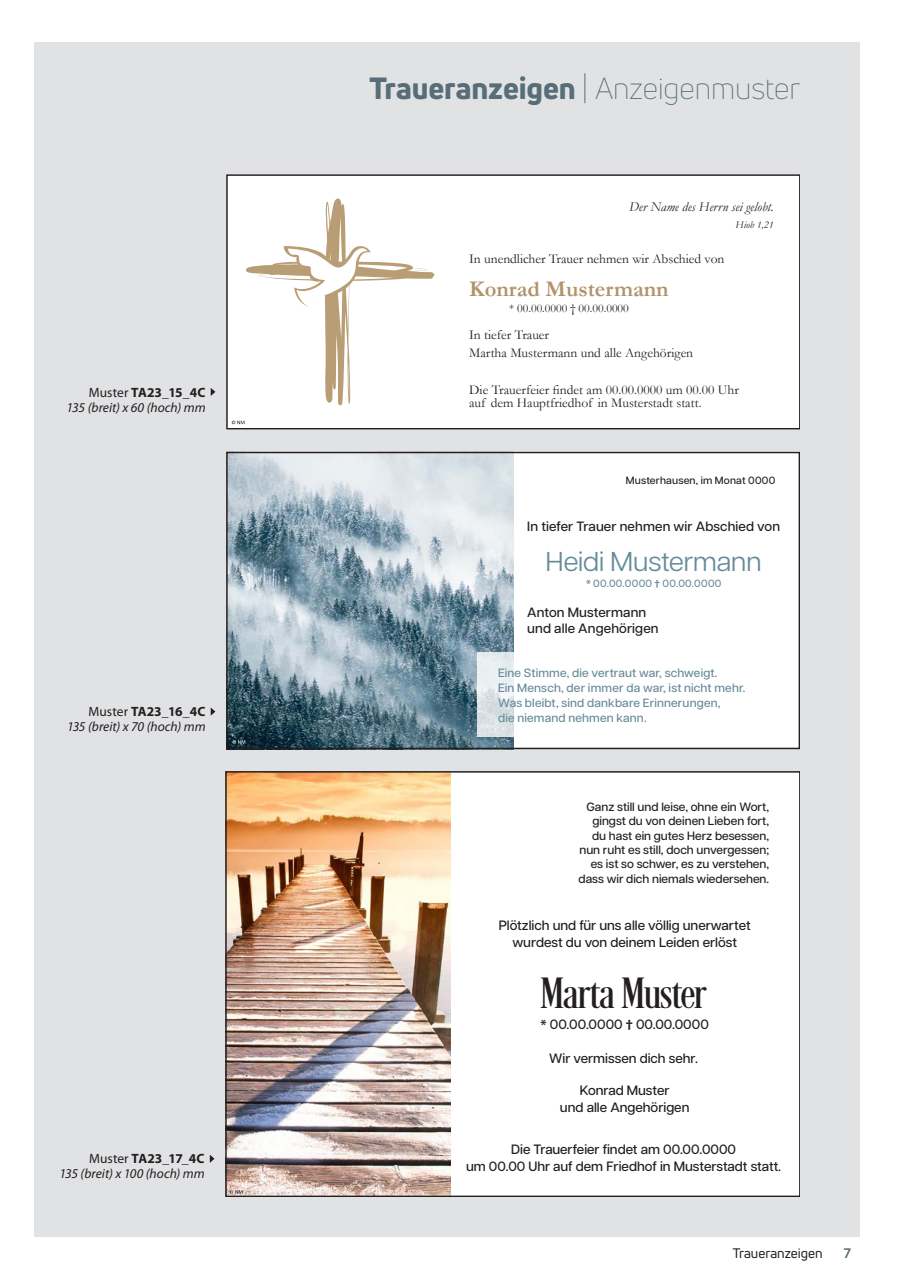
<style>
.page{position:relative;width:902px;height:1280px;background:#fff}
.page>*{position:absolute;margin:0;border:0;box-sizing:border-box;transform-origin:0 0}
.t1{font:45.15px "Desire Pro";color:#231f20}
.t2{font:300 30px "Uni Neue";color:#576e78}
.t3{font:27.3px "Articulat CF";letter-spacing:-.005em;color:#678c99}
.t4{font:700 22.5px "Garamond";color:#b09369}
.t5{font:500 13.5px/16.2px "Articulat CF";color:#231f20;text-align:center}
.t6{font:13.5px/17.7px "Garamond";color:#231f20}
.t7{font:italic 13.5px "Myriad Pro";color:#231f20}
.t8{font:700 13.5px "Myriad Pro";color:#231f20}
.t9{font:italic 13.5px "Garamond";color:#231f20}
.t10{font:13.5px "Uni Neue";color:#231f20}
.t11{font:700 13.5px "Uni Neue";color:#576e78}
.t12{font:500 12px/14.4px "Articulat CF";color:#231f20;text-align:right}
.t13{font:500 12px/15px "Articulat CF";letter-spacing:.015em;color:#678c99}
.t14{font:12px "Garamond";color:#231f20}
.t15{font:500 10.5px "Articulat CF";letter-spacing:.02em;color:#231f20}
.t16{font:500 10.5px "Articulat CF";letter-spacing:.025em;color:#678c99}
.t17{font:italic 10.5px "Garamond";color:#231f20}
.s1{font-weight:400}
.s2{font-weight:800}
.s3{font-family:"Myriad Pro";font-weight:700}
</style>
<div class="page">
<div style="left:34px;top:43px;width:825px;height:1194px;background:#e1e2e4"></div>
<div style="left:226px;top:771px;width:573px;height:425px;background:#fff"></div>
<img style="left:229px;top:774px;width:221px;height:419px">
<div style="left:226px;top:771px;width:573px;height:425px;border:2px solid #231f20"></div>
<svg style="left:230px;top:1190px;width:12px;height:4px"></svg>
<div style="left:227px;top:174px;width:572px;height:255px;background:#fff"></div>
<svg style="left:246px;top:198px;width:188px;height:208px"></svg>
<div style="left:227px;top:174px;width:572px;height:255px;border:2px solid #231f20"></div>
<svg style="left:232px;top:421px;width:12px;height:3px"></svg>
<div style="left:227px;top:452px;width:572px;height:297px;background:#fff"></div>
<img style="left:229px;top:454px;width:284px;height:293px">
<div style="left:227px;top:452px;width:572px;height:297px;border:1px solid #231f20"></div>
<div style="left:477px;top:652px;width:287px;height:84px;background:#fff"></div>
<svg style="left:232px;top:740px;width:13px;height:4px"></svg>
<svg style="left:210px;top:1155px;width:4px;height:8px"></svg>
<svg style="left:211px;top:708px;width:4px;height:8px"></svg>
<svg style="left:211px;top:388px;width:4px;height:8px"></svg>
<p class="t8" style="left:89px;top:383px;width:118px"><span class="s1">Muster</span> TA23_15_4C</p>
<p class="t7" style="left:67px;top:399px;width:140px">135 (breit) x 60 (hoch) mm</p>
<p class="t8" style="left:89px;top:703px;width:118px"><span class="s1">Muster</span> TA23_16_4C</p>
<p class="t7" style="left:67px;top:718px;width:140px">135 (breit) x 70 (hoch) mm</p>
<p class="t8" style="left:89px;top:1150px;width:117px"><span class="s1">Muster</span> TA23_17_4C</p>
<p class="t7" style="left:59px;top:1165px;width:147px">135 (breit) x 100 (hoch) mm</p>
<h2 class="t2" style="left:369px;top:70px;width:432px"><span class="s2">Traueranzeigen</span> | Anzeigenmuster</h2>
<p class="t9" style="left:629px;top:197px;width:146px">Der Name des Herrn sei gelobt.</p>
<p class="t17" style="left:735px;top:217px;width:40px">Hiob 1,21</p>
<p class="t6" style="left:469px;top:249px;width:257px">In unendlicher Trauer nehmen wir Abschied von</p>
<p class="t4" style="left:469px;top:273px;width:201px">Konrad Mustermann</p>
<p class="t14" style="left:509px;top:300px;width:121px">* 00.00.0000 † 00.00.0000</p>
<p class="t6" style="left:469px;top:326px;width:225px">In tiefer Trauer<br>Martha Mustermann und alle Angehörigen</p>
<p class="t6" style="left:469px;top:382px;width:271px;line-height:13.5px">Die Trauerfeier findet am 00.00.0000 um 00.00 Uhr auf dem Hauptfriedhof in Musterstadt statt.</p>
<p class="t15" style="left:625px;top:472px;width:151px">Musterhausen, im Monat 0000</p>
<p class="t5" style="left:527px;top:517px;width:254px">In tiefer Trauer nehmen wir Abschied von</p>
<p class="t3" style="left:546px;top:542px;width:217px">Heidi Mustermann</p>
<p class="t16" style="left:586px;top:576px;width:137px"><span class="s3">*</span> 00.00.0000 <span class="s3">†</span> 00.00.0000</p>
<p class="t5" style="left:527px;top:603px;width:133px;text-align:left">Anton Mustermann und alle Angehörigen</p>
<p class="t13" style="left:498px;top:665px;width:249px">Eine Stimme, die vertraut war, schweigt.<br>Ein Mensch, der immer da war, ist nicht mehr.<br>Was bleibt, sind dankbare Erinnerungen,<br>die niemand nehmen kann.</p>
<p class="t12" style="left:578px;top:799px;width:192px">Ganz still und leise, ohne ein Wort, gingst du von deinen Lieben fort, du hast ein gutes Herz besessen, nun ruht es still, doch unvergessen; es ist so schwer, es zu verstehen, dass wir dich niemals wiedersehen.</p>
<p class="t5" style="left:498px;top:917px;width:253px">Plötzlich und für uns alle völlig unerwartet wurdest du von deinem Leiden erlöst</p>
<p class="t1" style="left:540px;top:966px;width:167px">Marta Muster</p>
<p class="t5" style="left:540px;top:1016px;width:170px"><span class="s3">*</span> 00.00.0000 <span class="s3">†</span> 00.00.0000</p>
<p class="t5" style="left:549px;top:1050px;width:150px">Wir vermissen dich sehr.</p>
<p class="t5" style="left:560px;top:1082px;width:131px">Konrad Muster<br>und alle Angehörigen</p>
<p class="t5" style="left:466px;top:1141px;width:316px">Die Trauerfeier findet am 00.00.0000<br>um 00.00 Uhr auf dem Friedhof in Musterstadt statt.</p>
<p class="t10" style="left:732px;top:1245px;width:91px">Traueranzeigen</p>
<p class="t11" style="left:843px;top:1245px;width:9px">7</p>
</div>
